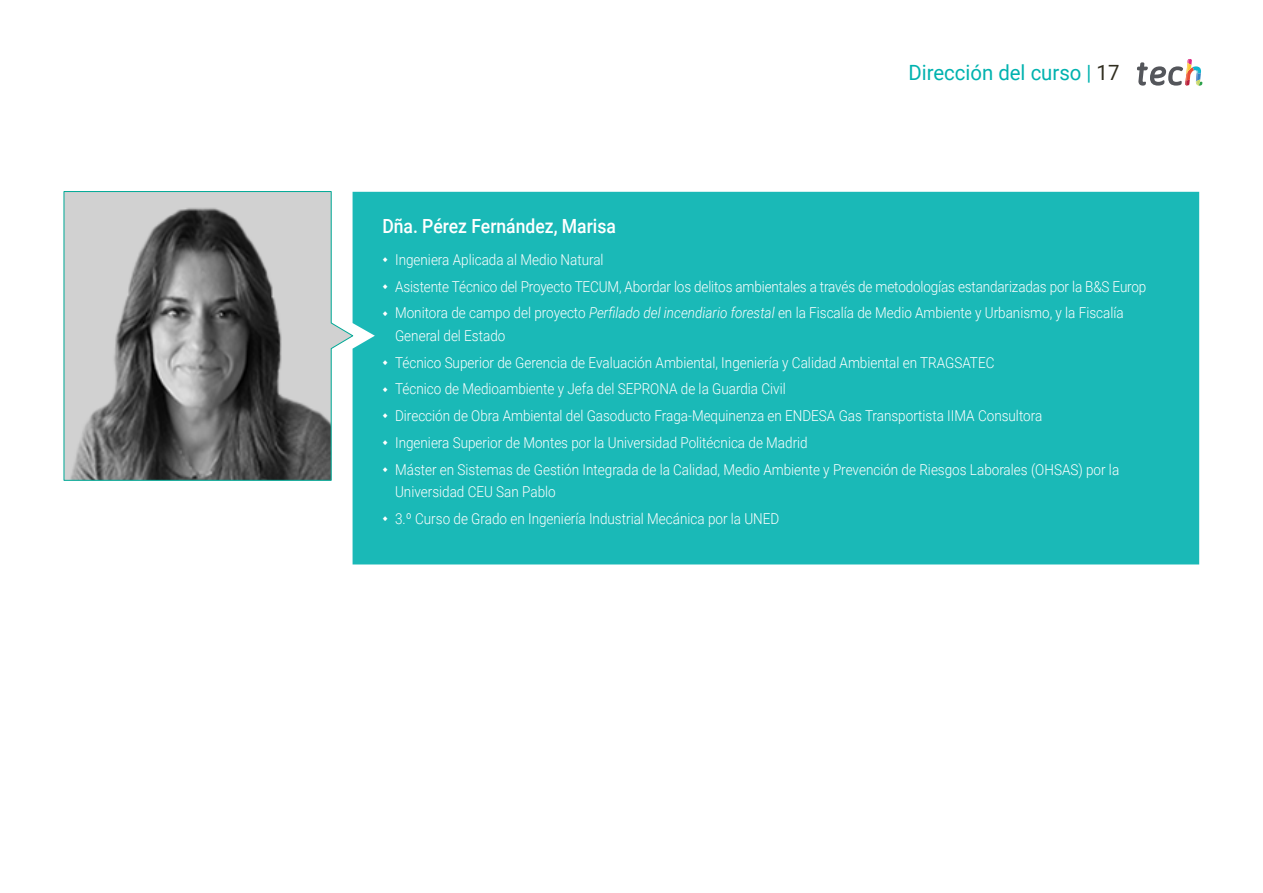
<style>
.page{position:relative;width:1263px;height:893px;background:#fff}
.page>*{position:absolute;margin:0;border:0;box-sizing:border-box;transform-origin:0 0}
.t1{font:21px "Roboto";color:#00b2af}
.t2{font:500 19.5px "Roboto";color:#fff;scale:.9 1}
.t3{font:300 15px/26.7px "Roboto";color:#fff;scale:.9 1}
.s1{color:#312e20}
.s2{font-style:italic}
</style>
<div class="page">
<svg style="left:1137px;top:59px;width:65px;height:27px"></svg>
<div style="left:353px;top:192px;width:846px;height:372px;background:#1ab9b7"></div>
<svg style="left:64px;top:191px;width:289px;height:290px;background:#909292"></svg>
<svg style="left:383px;top:257px;width:5px;height:5px"></svg>
<svg style="left:383px;top:284px;width:5px;height:5px"></svg>
<svg style="left:383px;top:311px;width:5px;height:5px"></svg>
<svg style="left:383px;top:360px;width:5px;height:5px"></svg>
<svg style="left:383px;top:387px;width:5px;height:5px"></svg>
<svg style="left:383px;top:414px;width:5px;height:5px"></svg>
<svg style="left:383px;top:440px;width:5px;height:5px"></svg>
<svg style="left:383px;top:467px;width:5px;height:5px"></svg>
<svg style="left:383px;top:516px;width:5px;height:5px"></svg>
<h1 class="t1" style="left:908px;top:57px;width:213px">Dirección del curso | <span class="s1">17</span></h1>
<h2 class="t2" style="left:382px;top:213px;width:261px">Dña. Pérez Fernández, Marisa</h2>
<p class="t3" style="left:395px;top:246px;width:836px">Ingeniera Aplicada al Medio Natural<br>Asistente Técnico del Proyecto TECUM, Abordar los delitos ambientales a través de metodologías estandarizadas por la B&amp;S Europ<br>Monitora de campo del proyecto <span class="s2">Perfilado del incendiario forestal</span> en la Fiscalía de Medio Ambiente y Urbanismo, y la Fiscalía</p>
<p class="t3" style="left:395px;top:322px;width:806px">General del Estado<br>Técnico Superior de Gerencia de Evaluación Ambiental, Ingeniería y Calidad Ambiental en TRAGSATEC<br>Técnico de Medioambiente y Jefa del SEPRONA de la Guardia Civil<br>Dirección de Obra Ambiental del Gasoducto Fraga-Mequinenza en ENDESA Gas Transportista IIMA Consultora<br>Ingeniera Superior de Montes por la Universidad Politécnica de Madrid<br>Máster en Sistemas de Gestión Integrada de la Calidad, Medio Ambiente y Prevención de Riesgos Laborales (OHSAS) por la</p>
<p class="t3" style="left:395px;top:478px;width:428px">Universidad CEU San Pablo<br>3.º Curso de Grado en Ingeniería Industrial Mecánica por la UNED</p>
</div>
